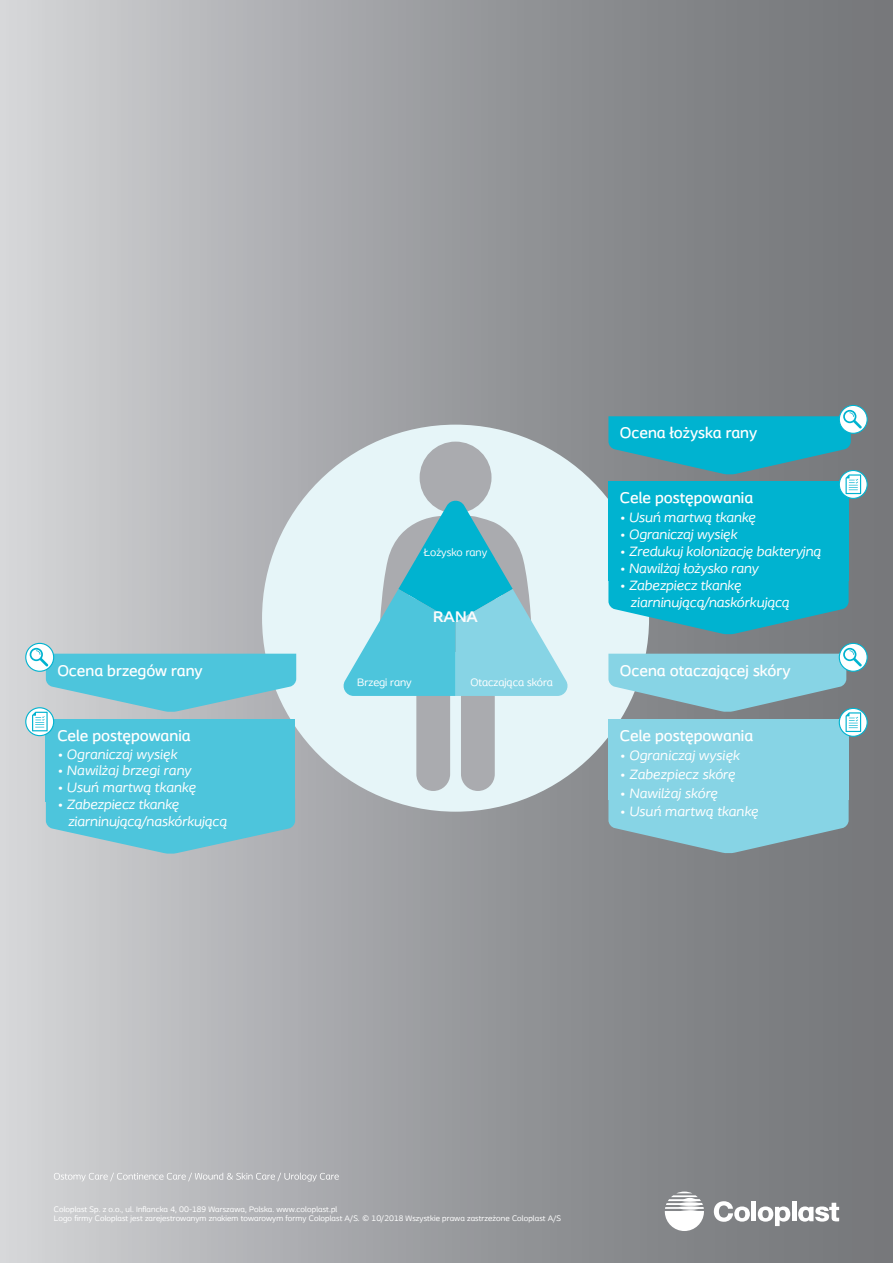
<style>
.page{position:relative;width:893px;height:1263px;background:#fff}
.page>*{position:absolute;margin:0;border:0;box-sizing:border-box;transform-origin:0 0}
.t1{font:500 16.2px "Coloplast";color:#fff}
.t2{font:700 16.2px "Coloplast";color:#fcfbfc}
.t3{font:italic 14.25px/16.8px "Coloplast";color:#fff}
.t4{font:11.25px "Coloplast";color:#fff}
.t5{font:11.25px "Coloplast";color:#fcfbfc}
.t6{font:8.25px/9px "Coloplast";letter-spacing:.01em;color:#fff}
</style>
<div class="page">
<div style="left:0;top:0;width:893px;height:1263px;background:linear-gradient(to right,#cfd0d3,#6d6f72)"></div>
<svg style="left:54px;top:1173px;width:285px;height:8px;background:#c8c8cb"></svg>
<svg style="left:665px;top:1191px;width:39px;height:40px"></svg>
<svg style="left:714px;top:1201px;width:36px;height:21px"></svg>
<div style="left:751px;top:1202px;width:5px;height:19px;background:#fff"></div>
<hr style="left:792px;top:1202px;width:4px;height:19px;background:#fff">
<svg style="left:758px;top:1206px;width:32px;height:20px"></svg>
<svg style="left:798px;top:1203px;width:41px;height:18px"></svg>
<div style="left:262px;top:425px;width:387px;height:387px;background:#e6f5f8;border-radius:50%"></div>
<div style="left:420px;top:442px;width:71px;height:71px;background:#aaabaf;border-radius:50%"></div>
<div style="left:608px;top:481px;width:241px;height:100px;background:#00b3d0"></div>
<div style="left:608px;top:719px;width:241px;height:81px;background:#87d4e5"></div>
<div style="left:46px;top:719px;width:249px;height:83px;background:#4dc5dc"></div>
<svg style="left:608px;top:581px;width:241px;height:53px;background:#25aec5"></svg>
<svg style="left:608px;top:800px;width:241px;height:53px;background:#85c0cd"></svg>
<svg style="left:46px;top:802px;width:249px;height:52px;background:#69c3d5"></svg>
<svg style="left:341px;top:499px;width:229px;height:292px"></svg>
<svg style="left:839px;top:708px;width:28px;height:28px"></svg>
<div style="left:839px;top:708px;width:29px;height:29px;border:1px solid #00b3d0;border-radius:50%"></div>
<svg style="left:839px;top:470px;width:28px;height:28px"></svg>
<div style="left:839px;top:470px;width:29px;height:29px;border:1px solid #00b3d0;border-radius:50%"></div>
<svg style="left:26px;top:708px;width:28px;height:28px"></svg>
<div style="left:25px;top:707px;width:29px;height:29px;border:1px solid #00b3d0;border-radius:50%"></div>
<svg style="left:839px;top:405px;width:28px;height:28px"></svg>
<div style="left:839px;top:405px;width:29px;height:29px;border:1px solid #00b3d0;border-radius:50%"></div>
<svg style="left:608px;top:410px;width:254px;height:84px"></svg>
<svg style="left:839px;top:643px;width:28px;height:28px"></svg>
<div style="left:839px;top:643px;width:29px;height:29px;border:1px solid #00b3d0;border-radius:50%"></div>
<svg style="left:608px;top:648px;width:254px;height:84px"></svg>
<svg style="left:26px;top:643px;width:28px;height:28px"></svg>
<div style="left:25px;top:643px;width:29px;height:29px;border:1px solid #00b3d0;border-radius:50%"></div>
<svg style="left:30px;top:648px;width:266px;height:83px"></svg>
<p class="t1" style="left:620px;top:423px;width:139px">Ocena łożyska rany</p>
<p class="t5" style="left:424px;top:545px;width:65px">Łożysko rany</p>
<p class="t2" style="left:433px;top:607px;width:46px">RANA</p>
<p class="t1" style="left:620px;top:488px;width:135px">Cele postępowania</p>
<p class="t3" style="left:620px;top:509px;width:137px">• Usuń martwą tkankę</p>
<p class="t3" style="left:620px;top:526px;width:119px">• Ograniczaj wysięk</p>
<p class="t3" style="left:620px;top:543px;width:203px">• Zredukuj kolonizację bakteryjną</p>
<p class="t3" style="left:620px;top:560px;width:140px">• Nawilżaj łożysko rany</p>
<p class="t3" style="left:631px;top:576px;width:160px;text-indent:-11px">• Zabezpiecz tkankę ziarninującą/naskórkującą</p>
<p class="t1" style="left:57px;top:660px;width:147px">Ocena brzegów rany</p>
<p class="t1" style="left:620px;top:660px;width:172px">Ocena otaczającej skóry</p>
<p class="t4" style="left:357px;top:676px;width:56px">Brzegi rany</p>
<p class="t4" style="left:470px;top:676px;width:84px">Otaczająca skóra</p>
<p class="t1" style="left:57px;top:726px;width:135px">Cele postępowania</p>
<p class="t1" style="left:620px;top:726px;width:135px">Cele postępowania</p>
<p class="t3" style="left:57px;top:745px;width:121px">• Ograniczaj wysięk</p>
<p class="t3" style="left:57px;top:762px;width:135px">• Nawilżaj brzegi rany</p>
<p class="t3" style="left:57px;top:779px;width:140px">• Usuń martwą tkankę</p>
<p class="t3" style="left:68px;top:796px;width:160px;text-indent:-11px">• Zabezpiecz tkankę ziarninującą/naskórkującą</p>
<p class="t3" style="left:620px;top:746px;width:121px">• Ograniczaj wysięk</p>
<p class="t3" style="left:620px;top:765px;width:117px">• Zabezpiecz skórę</p>
<p class="t3" style="left:620px;top:784px;width:99px">• Nawilżaj skórę</p>
<p class="t3" style="left:620px;top:803px;width:140px">• Usuń martwą tkankę</p>
<p class="t6" style="left:54px;top:1205px;width:509px">Coloplast Sp. z o.o., ul. Inflancka 4, 00-189 Warszawa, Polska. www.coloplast.pl<br>Logo firmy Coloplast jest zarejestrowanym znakiem towarowym formy Coloplast A/S. © 10/2018 Wszystkie prawa zastrzeżone Coloplast A/S</p>
</div>
